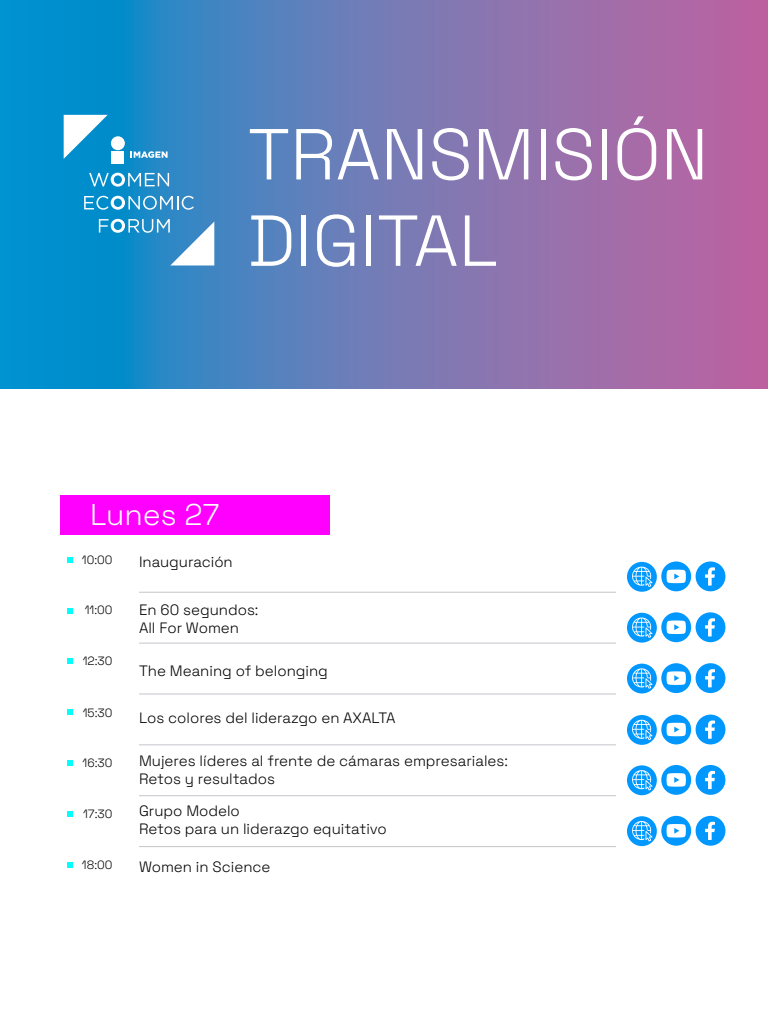
<style>
.page{position:relative;width:768px;height:1024px;background:#fff}
.page>*{position:absolute;margin:0;border:0;box-sizing:border-box;transform-origin:0 0}
.t1{font:72px/86.4px "Space Grotesk Light 300";color:#fff}
.t2{font:30px "Space Grotesk Light 300";color:#fff}
.t3{font:15px/18px "Space Grotesk Light 300";color:#000}
.t4{font:12px "Space Grotesk Light 300";color:#000}
</style>
<div class="page">
<svg style="left:0;top:0;width:768px;height:388px;background:#697ab6"></svg>
<div style="left:60px;top:495px;width:270px;height:40px;background:#f0f"></div>
<svg style="left:67px;top:557px;width:6px;height:6px"></svg>
<hr style="left:139px;top:592px;width:477px;height:1px;background:#c3c5ca">
<svg style="left:67px;top:608px;width:6px;height:6px"></svg>
<hr style="left:139px;top:643px;width:477px;height:1px;background:#c3c5ca">
<svg style="left:67px;top:658px;width:6px;height:6px"></svg>
<hr style="left:139px;top:693px;width:477px;height:1px;background:#c3c5ca">
<svg style="left:67px;top:709px;width:6px;height:6px"></svg>
<hr style="left:139px;top:744px;width:477px;height:1px;background:#c3c5ca">
<svg style="left:67px;top:760px;width:6px;height:6px"></svg>
<hr style="left:139px;top:795px;width:477px;height:1px;background:#c3c5ca">
<svg style="left:67px;top:811px;width:6px;height:6px"></svg>
<hr style="left:139px;top:846px;width:477px;height:1px;background:#c3c5ca">
<svg style="left:67px;top:862px;width:6px;height:6px"></svg>
<div style="left:627px;top:562px;width:30px;height:30px;background:#0098ff;border-radius:50%"></div>
<svg style="left:632px;top:566px;width:20px;height:21px"></svg>
<svg style="left:661px;top:561px;width:30px;height:30px"></svg>
<svg style="left:667px;top:570px;width:19px;height:13px"></svg>
<svg style="left:696px;top:561px;width:29px;height:30px"></svg>
<svg style="left:89px;top:173px;width:80px;height:14px"></svg>
<svg style="left:84px;top:196px;width:110px;height:14px;background:#5bacd7"></svg>
<div style="left:112px;top:151px;width:12px;height:13px;background:#fff"></div>
<div style="left:111px;top:136px;width:14px;height:14px;background:#fff;border-radius:50%"></div>
<svg style="left:131px;top:151px;width:37px;height:7px"></svg>
<svg style="left:99px;top:219px;width:115px;height:46px"></svg>
<svg style="left:64px;top:115px;width:44px;height:44px"></svg>
<div style="left:627px;top:613px;width:30px;height:30px;background:#0098ff;border-radius:50%"></div>
<svg style="left:632px;top:617px;width:20px;height:21px"></svg>
<div style="left:661px;top:612px;width:30px;height:30px;background:#0098ff;border-radius:50%"></div>
<svg style="left:667px;top:621px;width:19px;height:13px"></svg>
<svg style="left:696px;top:612px;width:29px;height:30px"></svg>
<div style="left:627px;top:664px;width:30px;height:29px;background:#0098ff;border-radius:50%"></div>
<svg style="left:632px;top:668px;width:20px;height:21px"></svg>
<div style="left:661px;top:663px;width:30px;height:30px;background:#0098ff;border-radius:50%"></div>
<svg style="left:667px;top:671px;width:19px;height:14px"></svg>
<svg style="left:696px;top:663px;width:29px;height:30px"></svg>
<div style="left:627px;top:715px;width:30px;height:30px;background:#0098ff;border-radius:50%"></div>
<svg style="left:632px;top:719px;width:20px;height:21px"></svg>
<div style="left:661px;top:715px;width:30px;height:29px;background:#0098ff;border-radius:50%"></div>
<svg style="left:667px;top:723px;width:19px;height:13px"></svg>
<svg style="left:696px;top:715px;width:29px;height:29px"></svg>
<div style="left:627px;top:765px;width:30px;height:30px;background:#0098ff;border-radius:50%"></div>
<svg style="left:632px;top:770px;width:20px;height:21px"></svg>
<div style="left:661px;top:765px;width:30px;height:30px;background:#0098ff;border-radius:50%"></div>
<svg style="left:667px;top:773px;width:19px;height:14px"></svg>
<svg style="left:696px;top:765px;width:29px;height:30px"></svg>
<div style="left:627px;top:816px;width:30px;height:30px;background:#0098ff;border-radius:50%"></div>
<svg style="left:632px;top:821px;width:20px;height:20px"></svg>
<div style="left:661px;top:816px;width:30px;height:30px;background:#0098ff;border-radius:50%"></div>
<svg style="left:667px;top:824px;width:19px;height:14px"></svg>
<svg style="left:696px;top:816px;width:29px;height:30px"></svg>
<h1 class="t1" style="left:248px;top:107px;width:462px">TRANSMISIÓN<br>DIGITAL</h1>
<h2 class="t2" style="left:90px;top:492px;width:131px">Lunes 27</h2>
<p class="t4" style="left:82px;top:551px;width:32px">10:00</p>
<p class="t3" style="left:139px;top:551px;width:95px">Inauguración</p>
<p class="t4" style="left:85px;top:601px;width:29px">11:00</p>
<p class="t4" style="left:83px;top:652px;width:31px">12:30</p>
<p class="t4" style="left:83px;top:704px;width:31px">15:30</p>
<p class="t4" style="left:83px;top:754px;width:31px">16:30</p>
<p class="t4" style="left:83px;top:805px;width:31px">17:30</p>
<p class="t3" style="left:139px;top:599px;width:121px">En 60 segundos:<br>All For Women</p>
<p class="t3" style="left:139px;top:661px;width:190px">The Meaning of belonging</p>
<p class="t3" style="left:139px;top:708px;width:258px">Los colores del liderazgo en AXALTA</p>
<p class="t3" style="left:139px;top:751px;width:370px">Mujeres líderes al frente de cámaras empresariales:<br>Retos y resultados</p>
<p class="t3" style="left:139px;top:801px;width:249px">Grupo Modelo<br>Retos para un liderazgo equitativo</p>
<p class="t4" style="left:82px;top:856px;width:32px">18:00</p>
<p class="t3" style="left:139px;top:857px;width:133px">Women in Science</p>
</div>
